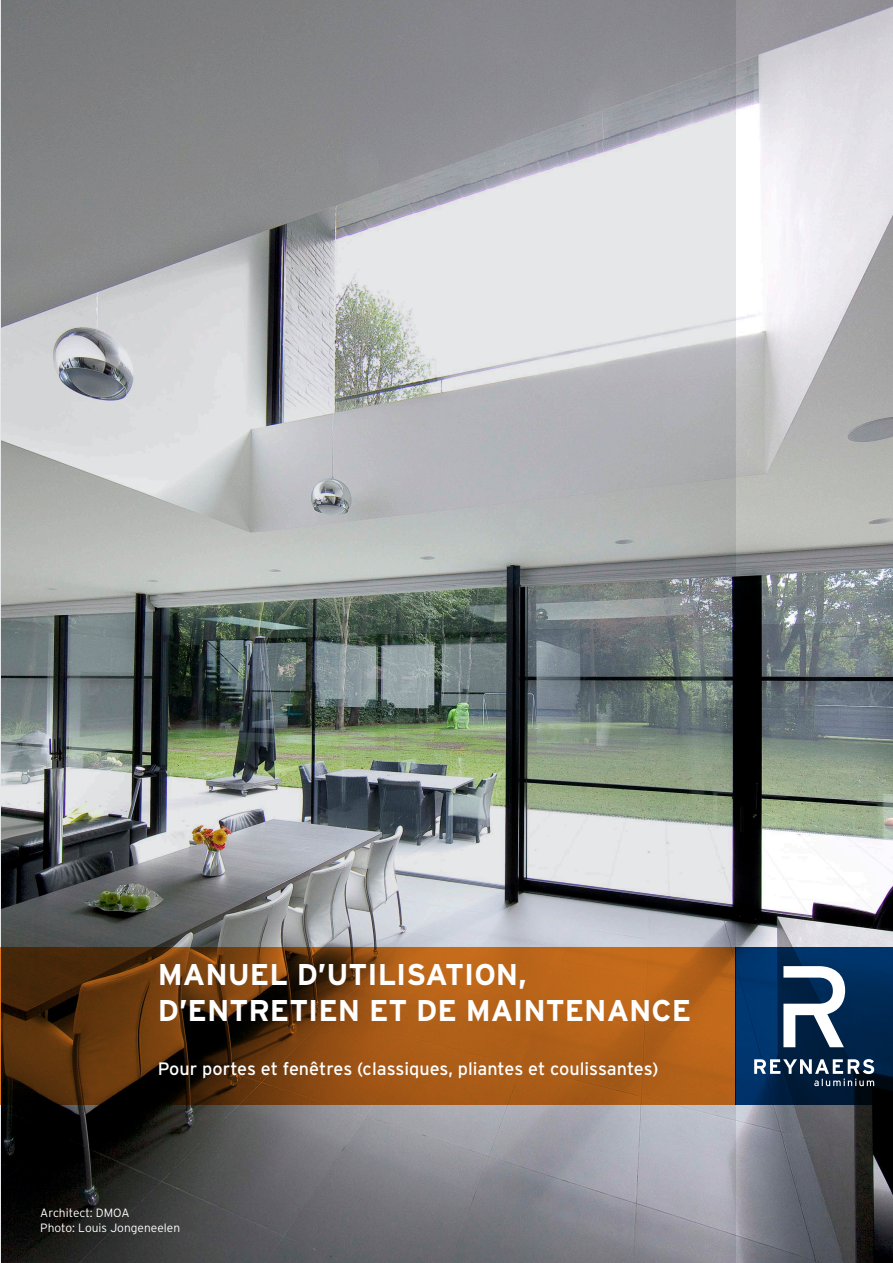
<style>
.page{position:relative;width:893px;height:1263px;background:#fff}
.page>*{position:absolute;margin:0;border:0;box-sizing:border-box;transform-origin:0 0}
.COVER_tit{font:700 30px/36px "Interstate Rey";color:#fff}
.COVER_subtit{font:18px "Interstate Rey";color:#fff}
.t1{font:300 12px/14.4px "Interstate Rey";color:#fff}
</style>
<div class="page">
<img style="left:736px;top:0;width:157px;height:1263px">
<img style="left:1px;top:0;width:735px;height:1263px">
<hr style="left:0;top:0;width:1px;height:1263px;background:#e6e7e9">
<svg style="left:1px;top:947px;width:735px;height:158px;background:#844711"></svg>
<hr style="left:0;top:947px;width:1px;height:158px;background:#f58220">
<svg style="left:736px;top:947px;width:157px;height:158px;background:#002a56"></svg>
<svg style="left:783px;top:966px;width:62px;height:81px"></svg>
<svg style="left:754px;top:1059px;width:120px;height:27px"></svg>
<p class="COVER_tit" style="left:158px;top:956px;width:535px">MANUEL D’UTILISATION,<br>D’ENTRETIEN ET DE MAINTENANCE</p>
<p class="COVER_subtit" style="left:158px;top:1058px;width:502px">Pour portes et fenêtres (classiques, pliantes et coulissantes)</p>
<p class="t1" style="left:40px;top:1206px;width:141px">Architect: DMOA<br>Photo: Louis Jongeneelen</p>
</div>
